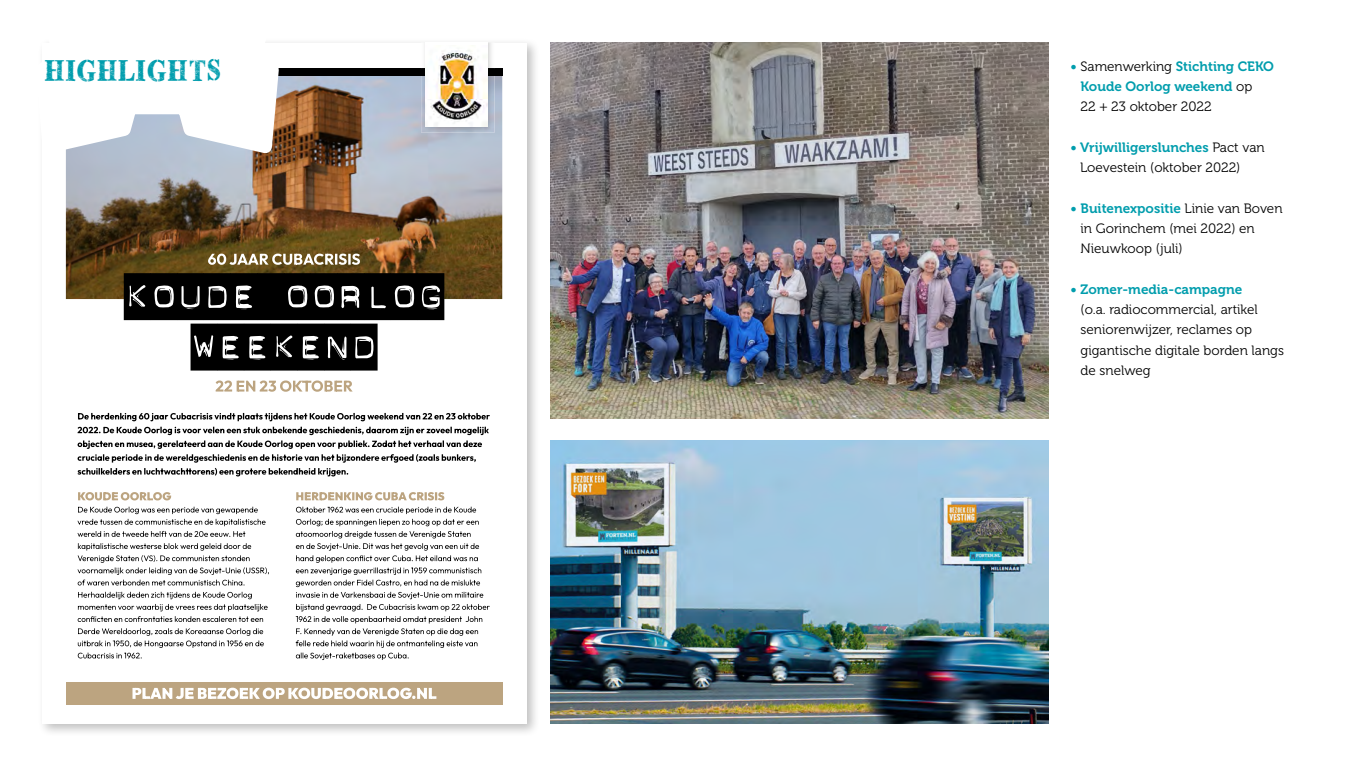
<style>
.page{position:relative;width:1361px;height:766px;background:#fff}
.page>*{position:absolute;margin:0;border:0;box-sizing:border-box;transform-origin:0 0}
.t1{font:29.7px "Top Secret Stamp";letter-spacing:-.01em;color:#009dad}
.t2{font:13.5px/20.2px "Museo 300";color:#000}
.t3{font:13.5px/20.2px "Museo 700";color:#009dad}
.s1{font-family:"Museo 300";color:#000}
.s2{font-family:"Museo 700";color:#009dad}
</style>
<div class="page">
<img style="left:550px;top:43px;width:498px;height:376px">
<div style="left:38px;top:37px;width:502px;height:699px;background:#000;opacity:.25"></div>
<div style="left:43px;top:43px;width:483px;height:680px;background:#fff"></div>
<img style="left:66px;top:76px;width:436px;height:223px">
<div style="left:66px;top:68px;width:436px;height:8px;background:#000"></div>
<div style="left:66px;top:681px;width:436px;height:23px;background:#bca480"></div>
<img style="left:421px;top:43px;width:73px;height:90px">
<div style="left:425px;top:43px;width:63px;height:83px;background:#fff"></div>
<img style="left:430px;top:50px;width:58px;height:76px">
<svg style="left:132px;top:687px;width:304px;height:11px"></svg>
<svg style="left:208px;top:253px;width:152px;height:12px"></svg>
<svg style="left:296px;top:506px;width:194px;height:154px"></svg>
<svg style="left:296px;top:492px;width:148px;height:8px"></svg>
<svg style="left:78px;top:628px;width:186px;height:30px"></svg>
<svg style="left:78px;top:591px;width:190px;height:30px"></svg>
<svg style="left:77px;top:543px;width:192px;height:42px"></svg>
<svg style="left:77px;top:506px;width:189px;height:30px"></svg>
<svg style="left:78px;top:492px;width:93px;height:8px"></svg>
<svg style="left:77px;top:413px;width:413px;height:63px"></svg>
<svg style="left:124px;top:273px;width:320px;height:97px"></svg>
<svg style="left:216px;top:380px;width:136px;height:11px"></svg>
<img style="left:550px;top:440px;width:498px;height:283px">
<svg style="left:38px;top:37px;width:313px;height:125px"></svg>
<p class="t1" style="left:44px;top:53px;width:178px">HIGHLIGHTS</p>
<p class="t3" style="left:1080px;top:56px;width:195px;text-indent:-10px">• <span class="s1">Samenwerking</span> Stichting CEKO<br>Koude Oorlog weekend <span class="s1">op<br>22 + 23 oktober 2022</span></p>
<p class="t2" style="left:1080px;top:137px;width:186px;text-indent:-10px"><span class="s2">• Vrijwilligerslunches</span> Pact van<br>Loevestein (oktober 2022)</p>
<p class="t2" style="left:1080px;top:198px;width:203px;text-indent:-10px"><span class="s2">• Buitenexpositie</span> Linie van Boven in Gorinchem (mei 2022) en<br>Nieuwkoop (juli)</p>
<p class="t2" style="left:1080px;top:279px;width:205px;text-indent:-10px"><span class="s2">• Zomer-media-campagne<br></span>(o.a. radiocommercial, artikel seniorenwijzer, reclames op gigantische digitale borden langs de snelweg</p>
</div>
